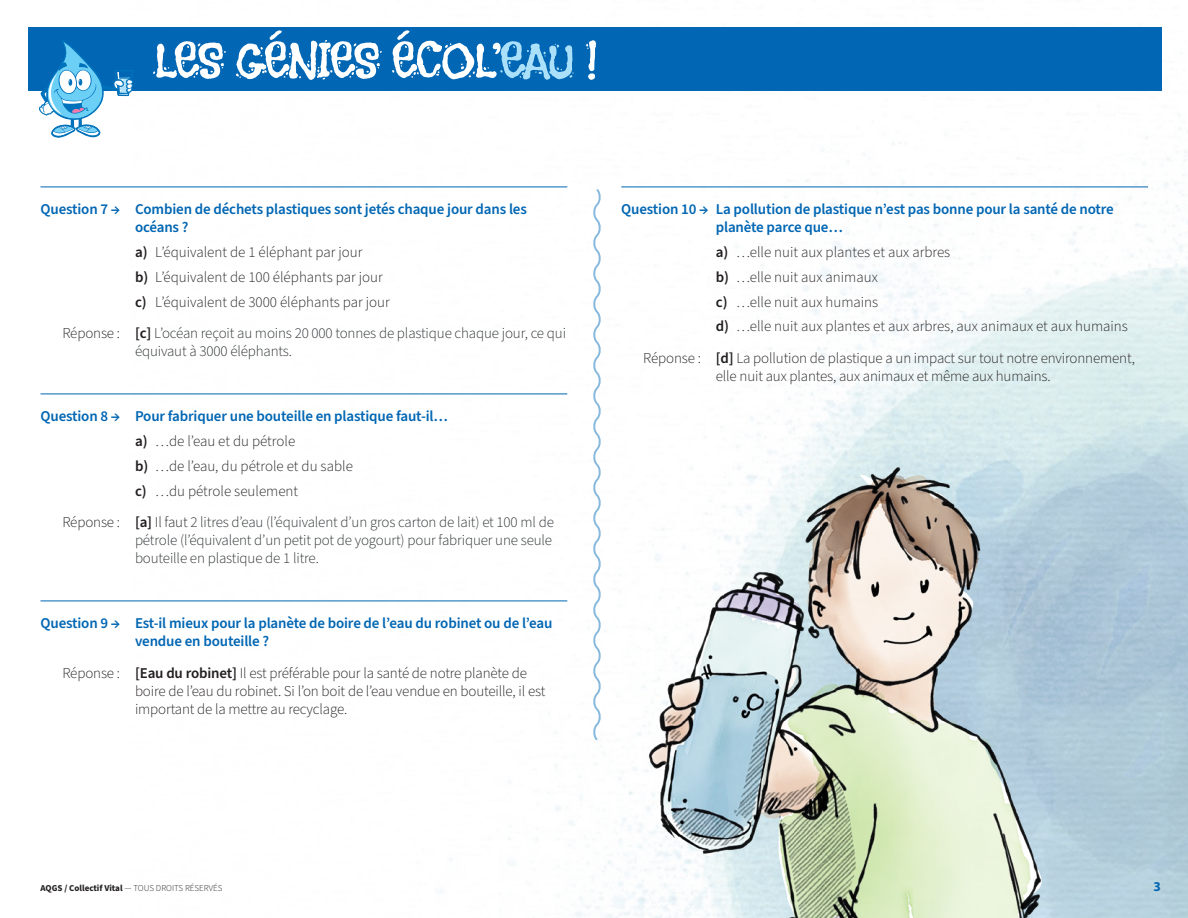
<style>
.page{position:relative;width:1188px;height:918px;background:#fff}
.page>*{position:absolute;margin:0;border:0;box-sizing:border-box;transform-origin:0 0}
.t1{font:48px "Flavors";letter-spacing:-.03em;color:#fff;scale:1.08 1}
.t2{font:300 15px/24.8px "Source Sans Pro";letter-spacing:-.01em;color:#231f20}
.t3{font:300 15px/18px "Source Sans Pro";letter-spacing:-.01em;color:#292d2f}
.t4{font:600 15px/18px "Source Sans Pro";letter-spacing:-.01em;color:#0166b3}
.t5{font:700 13.5px "Myriad Pro";color:#0166b3}
.t6{font:700 9px "Source Sans Pro";color:#231f20}
.s1{color:#aae0f9}
.s2{font-weight:600}
.s3{color:#231f20}
.s4{font-weight:600;color:#231f20}
.s5{font-weight:600;color:#0166b3}
.s6{font-weight:300}
</style>
<div class="page">
<img style="left:84px;top:128px;width:1104px;height:790px">
<div style="left:28px;top:27px;width:1134px;height:64px;background:#0166b3"></div>
<hr style="left:40px;top:187px;width:527px;height:1px;background:#0166b3">
<hr style="left:40px;top:394px;width:527px;height:1px;background:#0166b3">
<hr style="left:40px;top:601px;width:527px;height:1px;background:#0166b3">
<hr style="left:621px;top:187px;width:527px;height:1px;background:#0166b3">
<svg style="left:39px;top:40px;width:95px;height:98px"></svg>
<svg style="left:592px;top:188px;width:10px;height:222px"></svg>
<img style="left:571px;top:410px;width:531px;height:508px">
<h1 class="t1" style="left:154px;top:30px;width:412px">LES GÉNIES ÉCOL’<span class="s1">EAU</span> !</h1>
<p class="t4" style="left:135px;top:201px;width:393px;text-indent:-94px">Question 7 → Combien de déchets plastiques sont jetés chaque jour dans les océans ?</p>
<p class="t2" style="left:135px;top:240px;width:256px"><span class="s2">a)</span> L’équivalent de 1 éléphant par jour<br><span class="s2">b)</span> L’équivalent de 100 éléphants par jour <span class="s2">c)</span> L’équivalent de 3000 éléphants par jour</p>
<p class="t3" style="left:135px;top:325px;width:433px;text-indent:-72px"><span class="s3">Réponse :</span> <span class="s4">[c]</span> L’océan reçoit au moins 20 000 tonnes de plastique chaque jour, ce qui équivaut à 3000 éléphants.</p>
<p class="t2" style="left:135px;top:404px;width:314px;text-indent:-94px"><span class="s5">Question 8 → Pour fabriquer une bouteille en plastique faut-il… </span><span class="s2">a)</span> …de l’eau et du pétrole<br><span class="s2">b)</span> …de l’eau, du pétrole et du sable<br><span class="s2">c)</span> …du pétrole seulement</p>
<p class="t3" style="left:135px;top:514px;width:420px;text-indent:-72px"><span class="s3">Réponse :</span> <span class="s4">[a]</span> <span class="s3">Il faut</span> 2 litres d’eau (l’équivalent d’un gros carton de lait) et 100 ml de pétrole (l’équivalent d’un petit pot de yogourt) pour fabriquer une seule bouteille en plastique de 1 litre.</p>
<p class="t4" style="left:135px;top:615px;width:419px;text-indent:-94px">Question 9 → Est-il mieux pour la planète de boire de l’eau du robinet ou de l’eau vendue en bouteille ?</p>
<p class="t2" style="left:135px;top:664px;width:412px;line-height:18px;text-indent:-72px">Réponse : <span class="s2">[Eau du robinet]</span> Il est préférable pour la santé de notre planète de boire de l’eau du robinet. Si l’on boit de l’eau vendue en bouteille, il est important de la mettre au recyclage.</p>
<p class="t4" style="left:716px;top:201px;width:400px;text-indent:-94px">Question 10 → La pollution de plastique n’est pas bonne pour la santé de notre planète parce que…</p>
<p class="t2" style="left:716px;top:240px;width:414px"><span class="s2">a)</span> …elle nuit aux plantes et aux arbres<br><span class="s2">b)</span> …elle nuit aux animaux<br><span class="s2">c)</span> …elle nuit aux humains<br><span class="s2">d)</span> …elle nuit aux plantes et aux arbres, aux animaux et aux humains</p>
<p class="t2" style="left:716px;top:349px;width:421px;line-height:18px;text-indent:-72px">Réponse : <span class="s2">[d]</span> La pollution de plastique a un impact sur tout notre environnement, elle nuit aux plantes, aux animaux et même aux humains.</p>
<p class="t6" style="left:40px;top:882px;width:184px">AQGS / Collectif Vital <span class="s6">— TOUS DROITS RÉSERVÉS</span></p>
<p class="t5" style="left:1154px;top:878px;width:9px">3</p>
</div>
